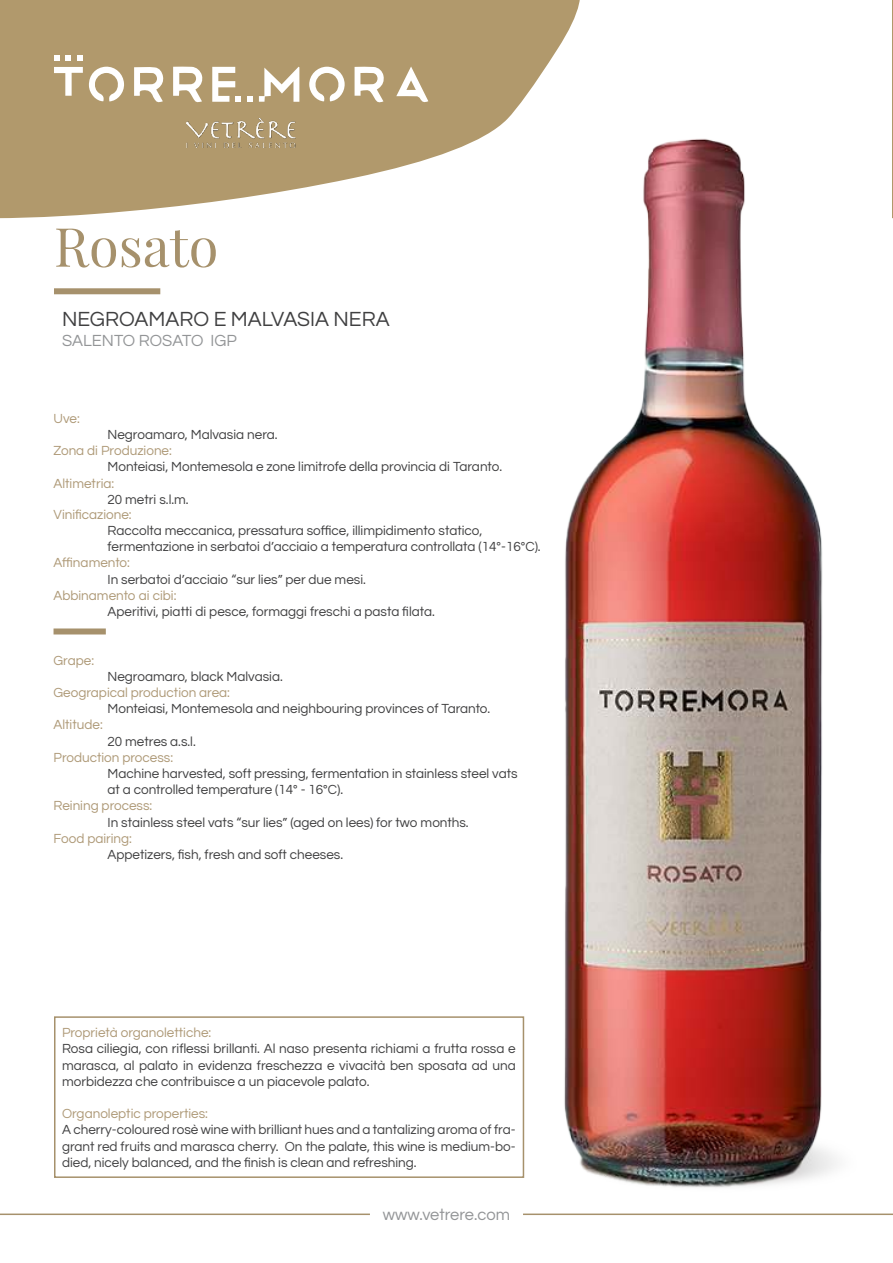
<style>
.page{position:relative;width:893px;height:1263px;background:#fff}
.page>*{position:absolute;margin:0;border:0;box-sizing:border-box;transform-origin:0 0}
.t1{font:54px "Playfair Display";color:#a6916c}
.t2{font:21px "Questrial";color:#404041}
.t3{font:16.5px "Questrial";color:#939597}
.t4{font:13.5px/16.2px "Questrial";color:#404041}
.t5{font:13.5px "Questrial";color:#ae9977}
</style>
<div class="page">
<svg style="left:0;top:0;width:580px;height:219px;fill:#b1996c"></svg>
<div style="left:25px;top:6px;width:160px;height:18px;background:#b1996c"></div>
<img style="left:551px;top:114px;width:287px;height:1074px">
<img style="left:187px;top:118px;width:108px;height:30px">
<div style="left:54px;top:1016px;width:470px;height:162px;border:2px solid #a6916c"></div>
<div style="left:54px;top:288px;width:106px;height:6px;background:#a6916c"></div>
<hr style="left:0;top:1213px;width:370px;height:2px;background:#a6916c">
<hr style="left:523px;top:1213px;width:370px;height:2px;background:#a6916c">
<svg style="left:259px;top:67px;width:40px;height:35px"></svg>
<svg style="left:173px;top:67px;width:30px;height:36px"></svg>
<svg style="left:355px;top:67px;width:29px;height:36px"></svg>
<svg style="left:134px;top:67px;width:30px;height:36px"></svg>
<svg style="left:309px;top:66px;width:36px;height:35px"></svg>
<svg style="left:89px;top:66px;width:36px;height:35px"></svg>
<svg style="left:396px;top:67px;width:32px;height:36px"></svg>
<svg style="left:54px;top:67px;width:29px;height:29px"></svg>
<svg style="left:65px;top:55px;width:6px;height:6px"></svg>
<svg style="left:77px;top:55px;width:6px;height:6px"></svg>
<svg style="left:212px;top:67px;width:29px;height:35px"></svg>
<svg style="left:247px;top:96px;width:6px;height:6px"></svg>
<svg style="left:54px;top:55px;width:5px;height:6px"></svg>
<svg style="left:892px;top:0;width:1px;height:219px"></svg>
<div style="left:54px;top:628px;width:52px;height:6px;background:#a6916c"></div>
<h1 class="t1" style="left:54px;top:217px;width:166px">Rosato</h1>
<h2 class="t2" style="left:62px;top:311px;width:329px">NEGROAMARO E MALVASIA NERA</h2>
<p class="t3" style="left:62px;top:334px;width:176px">SALENTO ROSATO IGP</p>
<p class="t5" style="left:54px;top:413px;width:28px">Uve:</p>
<p class="t4" style="left:108px;top:427px;width:172px">Negroamaro, Malvasia nera.</p>
<p class="t5" style="left:54px;top:446px;width:120px">Zona di Produzione:</p>
<p class="t4" style="left:108px;top:460px;width:396px">Monteiasi, Montemesola e zone limitrofe della provincia di Taranto.</p>
<p class="t5" style="left:54px;top:478px;width:62px">Altimetria:</p>
<p class="t4" style="left:108px;top:492px;width:83px">20 metri s.l.m.</p>
<p class="t5" style="left:54px;top:505px;width:80px">Vinificazione:</p>
<p class="t4" style="left:108px;top:523px;width:435px">Raccolta meccanica, pressatura soffice, illimpidimento statico, fermentazione in serbatoi d’acciaio a temperatura controllata (14°-16°C).</p>
<p class="t5" style="left:54px;top:553px;width:78px">Affinamento:</p>
<p class="t4" style="left:108px;top:572px;width:260px">In serbatoi d’acciaio “sur lies” per due mesi.</p>
<p class="t5" style="left:54px;top:590px;width:124px">Abbinamento ai cibi:</p>
<p class="t4" style="left:108px;top:604px;width:329px">Aperitivi, piatti di pesce, formaggi freschi a pasta filata.</p>
<p class="t5" style="left:54px;top:655px;width:42px">Grape:</p>
<p class="t4" style="left:108px;top:669px;width:177px">Negroamaro, black Malvasia.</p>
<p class="t5" style="left:54px;top:687px;width:178px">Geograpical production area:</p>
<p class="t4" style="left:108px;top:702px;width:384px">Monteiasi, Montemesola and neighbouring provinces of Taranto.</p>
<p class="t5" style="left:54px;top:720px;width:51px">Altitude:</p>
<p class="t4" style="left:108px;top:734px;width:90px">20 metres a.s.l.</p>
<p class="t5" style="left:54px;top:752px;width:121px">Production process:</p>
<p class="t4" style="left:108px;top:766px;width:412px">Machine harvested, soft pressing, fermentation in stainless steel vats at a controlled temperature (14° - 16°C).</p>
<p class="t5" style="left:54px;top:801px;width:100px">Reining process:</p>
<p class="t4" style="left:108px;top:815px;width:363px">In stainless steel vats “sur lies” (aged on lees) for two months.</p>
<p class="t5" style="left:54px;top:833px;width:80px">Food pairing:</p>
<p class="t4" style="left:108px;top:847px;width:237px">Appetizers, fish, fresh and soft cheeses.</p>
<p class="t5" style="left:62px;top:1028px;width:151px">Proprietà organolettiche:</p>
<p class="t4" style="left:62px;top:1041px;width:455px;text-align:justify">Rosa ciliegia, con riflessi brillanti. Al naso presenta richiami a frutta rossa e marasca, al palato in evidenza freschezza e vivacità ben sposata ad una morbidezza che contribuisce a un piacevole palato.</p>
<p class="t5" style="left:62px;top:1109px;width:147px">Organoleptic properties:</p>
<p class="t4" style="left:62px;top:1123px;width:455px;text-align:justify">A cherry-coloured rosè wine with brilliant hues and a tantalizing aroma of fra&shy;grant red fruits and marasca cherry. On the palate, this wine is medium-bo&shy;died, nicely balanced, and the finish is clean and refreshing.</p>
<p class="t3" style="left:383px;top:1208px;width:129px">www.vetrere.com</p>
</div>
